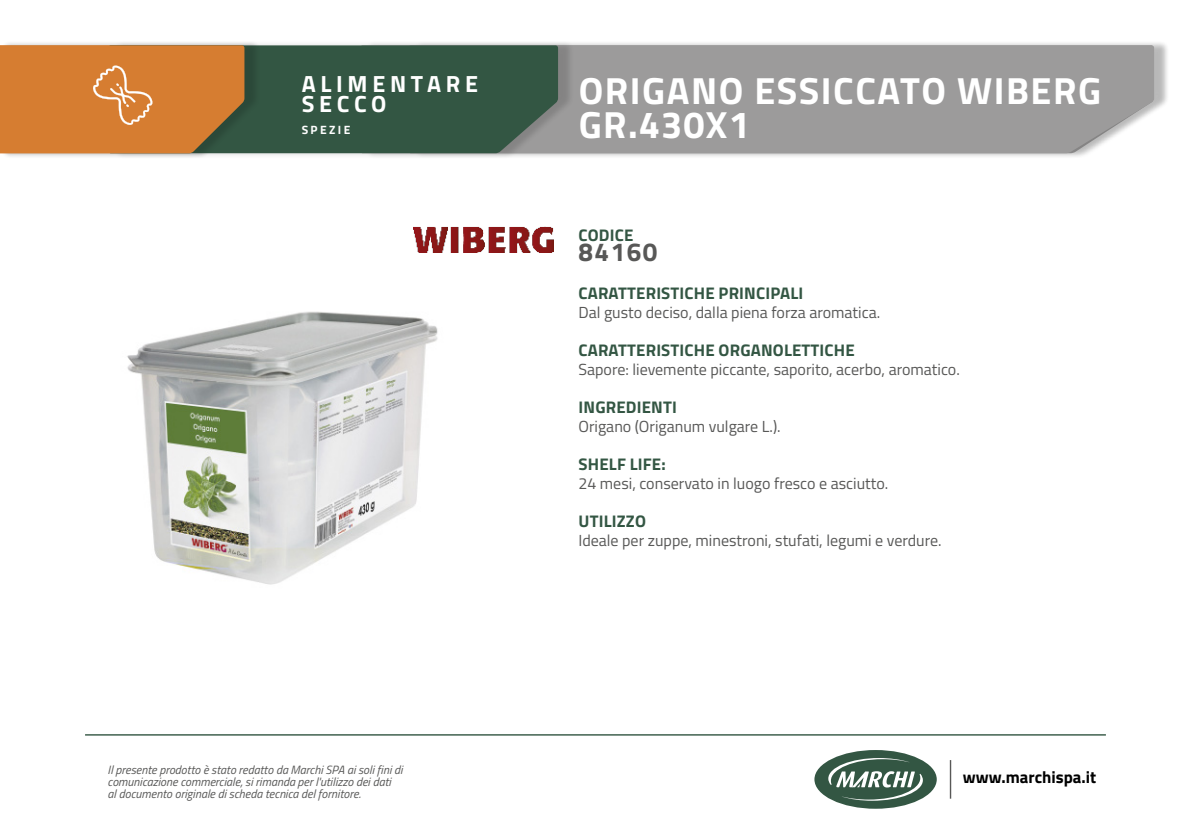
<style>
.page{position:relative;width:1191px;height:840px;background:#fff}
.page>*{position:absolute;margin:0;border:0;box-sizing:border-box;transform-origin:0 0}
.t1{font:700 37.8px/34.2px "Titillium Web";letter-spacing:.04em;color:#fff}
.t2{font:700 26px "Titillium Web";letter-spacing:.06em;color:#585857}
.t3{font:700 23.4px "Titillium Web";letter-spacing:.2em;color:#fff}
.t4{font:700 16.8px "Titillium Web";letter-spacing:.01em;color:#335643}
.t5{font:700 16.8px "Titillium Web";color:#000}
.t6{font:16px "Titillium Web";color:#585857}
.t7{font:italic 12px/12px "Titillium Web";color:#585857}
.t8{font:700 12px "Titillium Web";letter-spacing:.2em;color:#fff}
</style>
<div class="page">
<div style="left:365px;top:40px;width:804px;height:119px;background:#000;opacity:.15"></div>
<div style="left:574px;top:45px;width:580px;height:108px;background:#9c9b9b"></div>
<div style="left:113px;top:40px;width:461px;height:119px;background:#000;opacity:.15"></div>
<div style="left:260px;top:45px;width:298px;height:108px;background:#335643"></div>
<div style="left:0;top:40px;width:260px;height:119px;background:#000;opacity:.15"></div>
<svg style="left:0;top:45px;width:244px;height:108px;background:#ce7d36"></svg>
<img style="left:127px;top:252px;width:364px;height:333px">
<img style="left:413px;top:227px;width:141px;height:25px">
<hr style="left:949px;top:759px;width:2px;height:39px;background:#585857">
<div style="left:814px;top:749px;width:122px;height:59px;background:#335643;border-radius:50%"></div>
<svg style="left:828px;top:757px;width:95px;height:43px"></svg>
<hr style="left:85px;top:733px;width:1021px;height:2px;background:#335643">
<p class="t3" style="left:302px;top:66px;width:178px">ALIMENTARE</p>
<p class="t3" style="left:302px;top:86px;width:86px">SECCO</p>
<p class="t8" style="left:302px;top:121px;width:50px">SPEZIE</p>
<p class="t7" style="left:108px;top:762px;width:296px">Il presente prodotto è stato redatto da Marchi SPA ai soli fini di comunicazione commerciale, si rimanda per l'utilizzo dei dati<br>al documento originale di scheda tecnica del fornitore.</p>
<p class="t1" style="left:578px;top:71px;width:524px">ORIGANO ESSICCATO WIBERG<br>GR.430X1</p>
<p class="t1" style="left:606px;top:71px;width:427px;text-indent:-24px">LE CAMEMBERT LONG LIF .125 X24</p>
<p class="t4" style="left:578px;top:222px;width:56px">CODICE</p>
<p class="t2" style="left:578px;top:232px;width:81px">84160</p>
<p class="t4" style="left:578px;top:280px;width:226px">CARATTERISTICHE PRINCIPALI</p>
<p class="t6" style="left:578px;top:300px;width:303px">Dal gusto deciso, dalla piena forza aromatica.</p>
<p class="t4" style="left:578px;top:337px;width:278px">CARATTERISTICHE ORGANOLETTICHE</p>
<p class="t6" style="left:578px;top:357px;width:383px">Sapore: lievemente piccante, saporito, acerbo, aromatico.</p>
<p class="t4" style="left:578px;top:394px;width:100px">INGREDIENTI</p>
<p class="t6" style="left:578px;top:414px;width:204px">Origano (Origanum vulgare L.).</p>
<p class="t4" style="left:578px;top:451px;width:89px">SHELF LIFE:</p>
<p class="t6" style="left:578px;top:471px;width:311px">24 mesi, conservato in luogo fresco e asciutto.</p>
<p class="t4" style="left:578px;top:508px;width:69px">UTILIZZO</p>
<p class="t6" style="left:578px;top:528px;width:365px">Ideale per zuppe, minestroni, stufati, legumi e verdure.</p>
<p class="t5" style="left:963px;top:764px;width:135px">www.marchispa.it</p>
</div>
